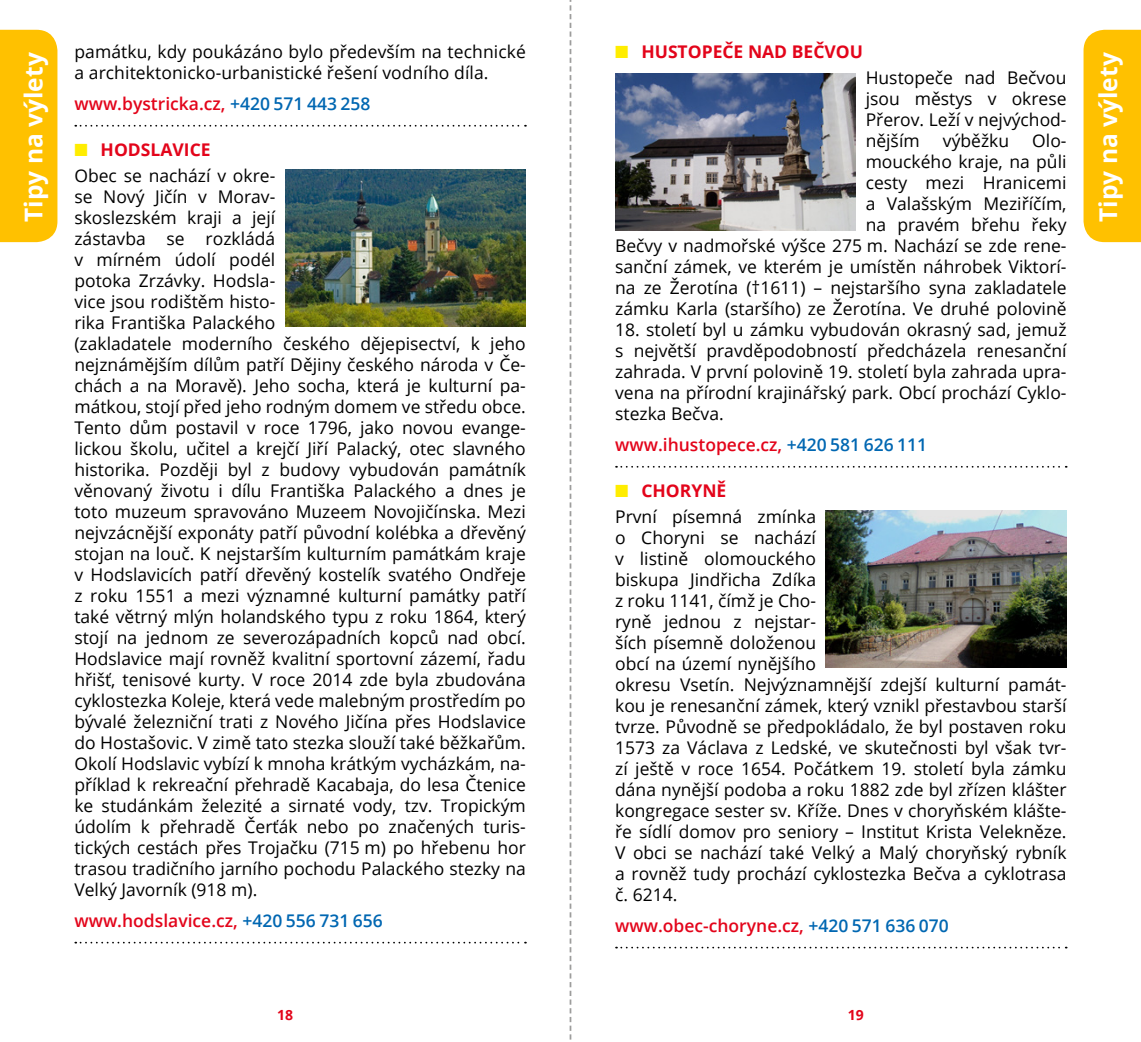
<style>
.page{position:relative;width:1141px;height:1042px;background:#fff}
.page>*{position:absolute;margin:0;border:0;box-sizing:border-box;transform-origin:0 0}
.t1{font:700 24.5px "Open Sans";color:#fff}
.t2{font:17.5px/21px "Open Sans";color:#000}
.t3{font:600 17.5px "Open Sans";color:#e3041a}
.t4{font:700 17.5px "Open Sans";color:#e3041a}
.t5{font:700 14px "Open Sans";color:#e3041a}
.s1{color:#0067b2}
</style>
<div class="page">
<svg style="left:75px;top:125px;width:451px;height:2px"></svg>
<svg style="left:75px;top:942px;width:451px;height:1px"></svg>
<img style="left:285px;top:169px;width:241px;height:157px">
<div style="left:0;top:30px;width:57px;height:212px;background:#ffc100"></div>
<svg style="left:616px;top:466px;width:451px;height:2px"></svg>
<svg style="left:616px;top:946px;width:451px;height:2px"></svg>
<img style="left:615px;top:73px;width:241px;height:157px">
<img style="left:826px;top:511px;width:241px;height:156px">
<div style="left:1083px;top:30px;width:58px;height:212px;background:#ffc100"></div>
<svg style="left:570px;top:0;width:1px;height:1040px"></svg>
<h1 class="t1" style="left:16px;top:222px;width:171px;rotate:-90deg">Tipy na výlety</h1>
<p class="t2" style="left:74px;top:41px;width:453px">památku, kdy poukázáno bylo především na technické a architektonicko‑urbanistické řešení vodního díla.</p>
<p class="t3" style="left:74px;top:92px;width:298px">www.bystricka.cz, <span class="s1">+420 571 443 258</span></p>
<p class="t4" style="left:101px;top:137px;width:111px">HODSLAVICE</p>
<p class="t2" style="left:74px;top:164px;width:453px">Obec se nachází v okre-<br>se Nový Jičín v Morav-<br>skoslezském kraji a její<br>zástavba se rozkládá<br>v mírném údolí podél<br>potoka Zrzávky. Hodsla-<br>vice jsou rodištěm histo-<br>rika Františka Palackého<br>(zakladatele moderního českého dějepisectví, k jeho nejznámějším dílům patří Dějiny českého národa v Če&shy;chách a na Moravě). Jeho socha, která je kulturní pa&shy;mátkou, stojí před jeho rodným domem ve středu obce.<br>Tento dům postavil v roce 1796, jako novou evange&shy;lickou školu, učitel a krejčí Jiří Palacký, otec slavného historika. Později byl z budovy vybudován památník věnovaný životu i dílu Františka Palackého a dnes je toto muzeum spravováno Muzeem Novojičínska. Mezi nejvzácnější exponáty patří původní kolébka a dřevěný stojan na louč. K nejstarším kulturním památkám kraje v Hodslavicích patří dřevěný kostelík svatého Ondřeje z roku 1551 a mezi významné kulturní památky patří také větrný mlýn holandského typu z roku 1864, který stojí na jednom ze severozápadních kopců nad obcí.<br>Hodslavice mají rovněž kvalitní sportovní zázemí, řadu hřišť, tenisové kurty. V roce 2014 zde byla zbudována cyklostezka Koleje, která vede malebným prostředím po bývalé železniční trati z Nového Jičína přes Hodslavice do Hostašovic. V zimě tato stezka slouží také běžkařům.<br>Okolí Hodslavic vybízí k mnoha krátkým vycházkám, na&shy;příklad k rekreační přehradě Kacabaja, do lesa Čtenice ke studánkám železité a sirnaté vody, tzv. Tropickým údolím k přehradě Čerťák nebo po značených turis&shy;tických cestách přes Trojačku (715 m) po hřebenu hor trasou tradičního jarního pochodu Palackého stezky na Velký Javorník (918 m).</p>
<p class="t3" style="left:74px;top:908px;width:310px">www.hodslavice.cz, <span class="s1">+420 556 731 656</span></p>
<p class="t4" style="left:641px;top:39px;width:223px">HUSTOPEČE NAD BEČVOU</p>
<p class="t2" style="left:866px;top:67px;width:202px;text-align:justify">Hustopeče nad Bečvou jsou městys v okrese Přerov. Leží v nejvýchod&shy;nějším</p>
<p class="t2" style="left:943px;top:130px;width:68px">výběžku</p>
<p class="t2" style="left:615px;top:130px;width:453px;text-align:right">Olo-<br>mouckého kraje, na půli<br>cesty mezi Hranicemi<br>a Valašským Meziříčím,<br>na pravém břehu řeky<br>Bečvy v nadmořské výšce 275 m. Nachází se zde rene&shy;sanční zámek, ve kterém je umístěn náhrobek Viktorí&shy;na ze Žerotína (†1611) – nejstaršího syna zakladatele zámku Karla (staršího) ze Žerotína. Ve druhé polovině</p>
<p class="t2" style="left:615px;top:319px;width:453px;text-align:justify">18. století byl u zámku vybudován okrasný sad, jemuž s největší pravděpodobností předcházela renesanční zahrada. V první polovině 19. století byla zahrada upra&shy;vena na přírodní krajinářský park. Obcí prochází Cyklo&shy;stezka Bečva.</p>
<p class="t3" style="left:615px;top:433px;width:314px">www.ihustopece.cz, <span class="s1">+420 581 626 111</span></p>
<p class="t4" style="left:641px;top:478px;width:86px">CHORYNĚ</p>
<p class="t2" style="left:615px;top:505px;width:453px">První písemná zmínka<br>o Choryni se nachází<br>v listině olomouckého<br>biskupa Jindřicha Zdíka<br>z roku 1141, čímž je Cho-<br>ryně jednou z nejstar-<br>ších písemně doloženou<br>obcí na území nynějšího<br>okresu Vsetín. Nejvýznamnější zdejší kulturní památ&shy;kou je renesanční zámek, který vznikl přestavbou starší tvrze. Původně se předpokládalo, že byl postaven roku 1573 za Václava z Ledské, ve skutečnosti byl však tvr&shy;zí ještě v roce 1654. Počátkem 19. století byla zámku dána nynější podoba a roku 1882 zde byl zřízen klášter kongregace sester sv. Kříže. Dnes v choryňském klášte&shy;ře sídlí domov pro seniory – Institut Krista Velekněze.<br>V obci se nachází také Velký a Malý choryňský rybník a rovněž tudy prochází cyklostezka Bečva a cyklotrasa č. 6214.</p>
<p class="t3" style="left:615px;top:913px;width:335px">www.obec‑choryne.cz, <span class="s1">+420 571 636 070</span></p>
<p class="t5" style="left:277px;top:1004px;width:17px">18</p>
<p class="t5" style="left:848px;top:1004px;width:17px">19</p>
<h1 class="t1" style="left:1091px;top:222px;width:171px;rotate:-90deg">Tipy na výlety</h1>
</div>
